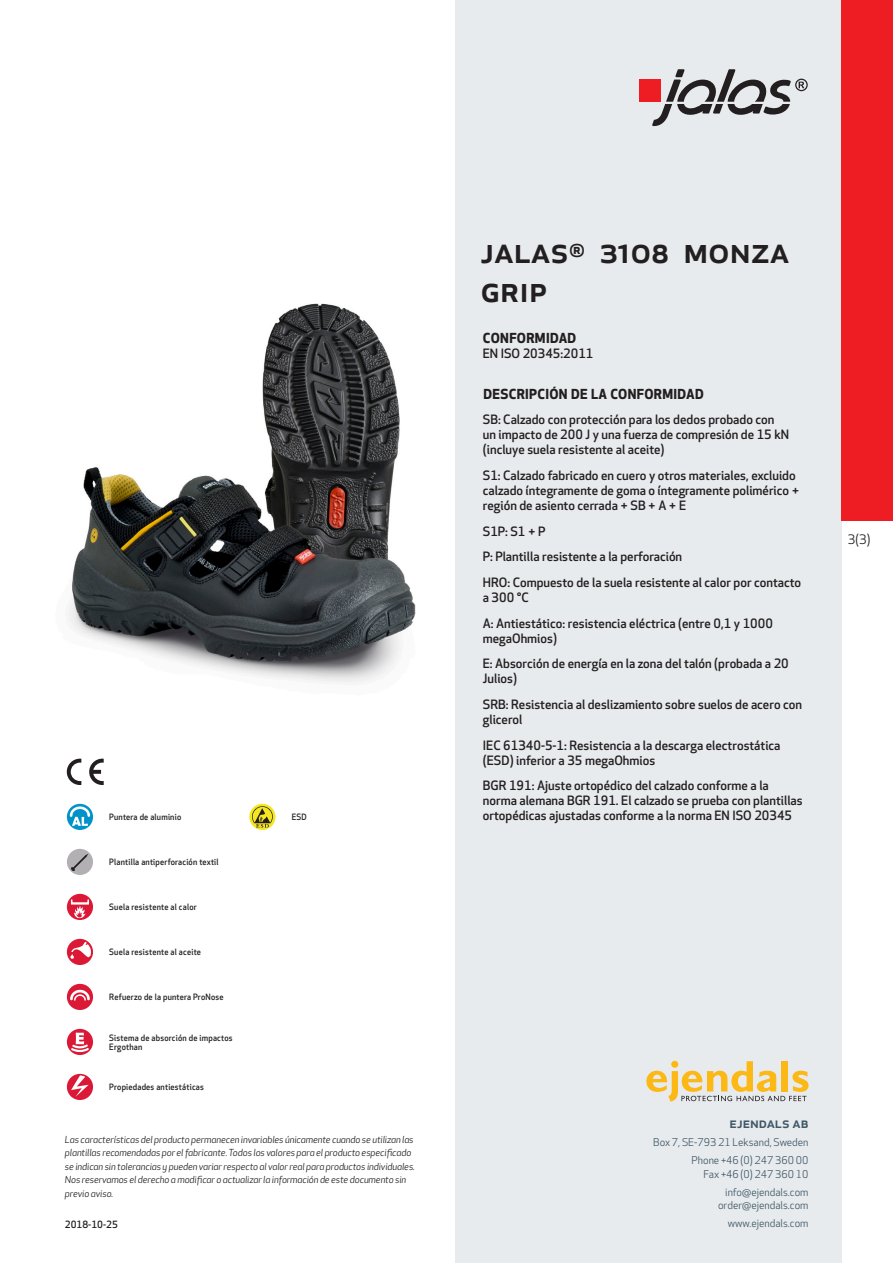
<style>
.page{position:relative;width:893px;height:1263px;background:#fff}
.page>*{position:absolute;margin:0;border:0;box-sizing:border-box;transform-origin:0 0}
.prodname{font:500 36px/39px "Apex New";color:#231f20}
.t1{font:500 15px "Apex New";color:#405968}
.Funktion_body{font:700 13.5px "Apex New";letter-spacing:.025em;color:#231f20}
.t2{font:12.75px "Apex New";color:#231f20}
.Funktion_body-2{font:500 12.6px/15px "Apex New";color:#231f20}
.t3{font:10.5px/18px "Apex New";color:#405968;text-align:right}
.t4{font:500 9.75px "Apex New";color:#231f20}
.t5{font:italic 9.45px/13.5px "Apex New";letter-spacing:-.01em;color:#231f20}
.Artikel{font:500 8.55px/9px "Apex New";letter-spacing:.025em;color:#231f20;scale:.95 1}
</style>
<div class="page">
<div style="left:455px;top:0;width:387px;height:1263px;background:#e8ebee"></div>
<svg style="left:646px;top:1061px;width:162px;height:40px"></svg>
<img style="left:69px;top:303px;width:346px;height:380px">
<div style="left:842px;top:0;width:51px;height:520px;background:#ee1d23"></div>
<svg style="left:67px;top:804px;width:26px;height:26px"></svg>
<svg style="left:70px;top:806px;width:20px;height:20px"></svg>
<div style="left:67px;top:849px;width:26px;height:26px;background:#b3b0b3;border-radius:50%"></div>
<svg style="left:71px;top:854px;width:17px;height:17px"></svg>
<div style="left:67px;top:894px;width:26px;height:26px;background:#db1836;border-radius:50%"></div>
<svg style="left:71px;top:899px;width:18px;height:19px"></svg>
<div style="left:67px;top:939px;width:26px;height:26px;background:#db1836;border-radius:50%"></div>
<svg style="left:70px;top:942px;width:21px;height:17px"></svg>
<div style="left:67px;top:984px;width:26px;height:26px;background:#db1836;border-radius:50%"></div>
<svg style="left:70px;top:990px;width:20px;height:11px"></svg>
<svg style="left:67px;top:1029px;width:26px;height:26px"></svg>
<svg style="left:69px;top:1033px;width:22px;height:20px"></svg>
<div style="left:67px;top:1074px;width:26px;height:26px;background:#db1836;border-radius:50%"></div>
<svg style="left:71px;top:1075px;width:18px;height:22px"></svg>
<svg style="left:249px;top:804px;width:26px;height:26px"></svg>
<svg style="left:252px;top:806px;width:21px;height:22px"></svg>
<svg style="left:89px;top:759px;width:15px;height:26px"></svg>
<svg style="left:67px;top:759px;width:14px;height:26px"></svg>
<div style="left:639px;top:80px;width:22px;height:22px;background:#ee1d23"></div>
<svg style="left:652px;top:69px;width:156px;height:57px"></svg>
<p class="Artikel" style="left:109px;top:812px;width:77px">Puntera de aluminio</p>
<p class="Artikel" style="left:109px;top:857px;width:117px">Plantilla antiperforación textil</p>
<p class="Artikel" style="left:109px;top:902px;width:94px">Suela resistente al calor</p>
<p class="Artikel" style="left:109px;top:947px;width:98px">Suela resistente al aceite</p>
<p class="Artikel" style="left:109px;top:992px;width:122px">Refuerzo de la puntera ProNose</p>
<p class="Artikel" style="left:109px;top:1033px;width:131px">Sistema de absorción de impactos<br>Ergothan</p>
<p class="Artikel" style="left:109px;top:1082px;width:101px">Propiedades antiestáticas</p>
<p class="Artikel" style="left:292px;top:812px;width:17px">ESD</p>
<p class="t5" style="left:65px;top:1132px;width:352px">Las características del producto permanecen invariables únicamente cuando se utilizan las plantillas recomendadas por el fabricante. Todos los valores para el producto especificado se indican sin tolerancias y pueden variar respecto al valor real para productos individuales.<br>Nos reservamos el derecho a modificar o actualizar la información de este documento sin previo aviso.</p>
<p class="t4" style="left:65px;top:1218px;width:54px">2018-10-25</p>
<p class="prodname" style="left:480px;top:230px;width:309px">JALAS<sup>®</sup> 3108 Monza<br>Grip</p>
<p class="Funktion_body" style="left:483px;top:328px;width:95px">CONFORMIDAD</p>
<p class="Funktion_body-2" style="left:483px;top:346px;width:112px">EN ISO 20345:2011</p>
<p class="Funktion_body" style="left:483px;top:384px;width:222px">DESCRIPCIÓN DE LA CONFORMIDAD</p>
<p class="Funktion_body-2" style="left:483px;top:412px;width:308px">SB: Calzado con protección para los dedos probado con un impacto de 200 J y una fuerza de compresión de 15 kN (incluye suela resistente al aceite)</p>
<p class="Funktion_body-2" style="left:483px;top:468px;width:318px">S1: Calzado fabricado en cuero y otros materiales, excluido calzado íntegramente de goma o íntegramente polimérico + región de asiento cerrada + SB + A + E</p>
<p class="Funktion_body-2" style="left:483px;top:523px;width:64px">S1P: S1 + P</p>
<p class="Funktion_body-2" style="left:483px;top:549px;width:201px">P: Plantilla resistente a la perforación</p>
<p class="Funktion_body-2" style="left:483px;top:575px;width:320px">HRO: Compuesto de la suela resistente al calor por contacto a 300 °C</p>
<p class="Funktion_body-2" style="left:483px;top:615px;width:292px">A: Antiestático: resistencia eléctrica (entre 0,1 y 1000 megaOhmios)</p>
<p class="Funktion_body-2" style="left:483px;top:656px;width:307px">E: Absorción de energía en la zona del talón (probada a 20<br>Julios)</p>
<p class="Funktion_body-2" style="left:483px;top:697px;width:321px">SRB: Resistencia al deslizamiento sobre suelos de acero con glicerol</p>
<p class="Funktion_body-2" style="left:483px;top:737px;width:299px">IEC 61340-5-1: Resistencia a la descarga electrostática (ESD) inferior a 35 megaOhmios</p>
<p class="Funktion_body-2" style="left:483px;top:778px;width:321px">BGR 191: Ajuste ortopédico del calzado conforme a la norma alemana BGR 191. El calzado se prueba con plantillas ortopédicas ajustadas conforme a la norma EN ISO 20345</p>
<p class="t2" style="left:848px;top:531px;width:24px">3(3)</p>
<p class="t1" style="left:729px;top:1113px;width:80px">ejendals ab</p>
<p class="t3" style="left:653px;top:1133px;width:157px">Box 7, SE-793 21 Leksand, Sweden<br>Phone +46 (0) 247 360 00</p>
<p class="t3" style="left:703px;top:1165px;width:107px">Fax +46 (0) 247 360 10 info@ejendals.com</p>
<p class="t3" style="left:718px;top:1196px;width:92px">order@ejendals.com</p>
<p class="t3" style="left:728px;top:1215px;width:82px">www.ejendals.com</p>
</div>
